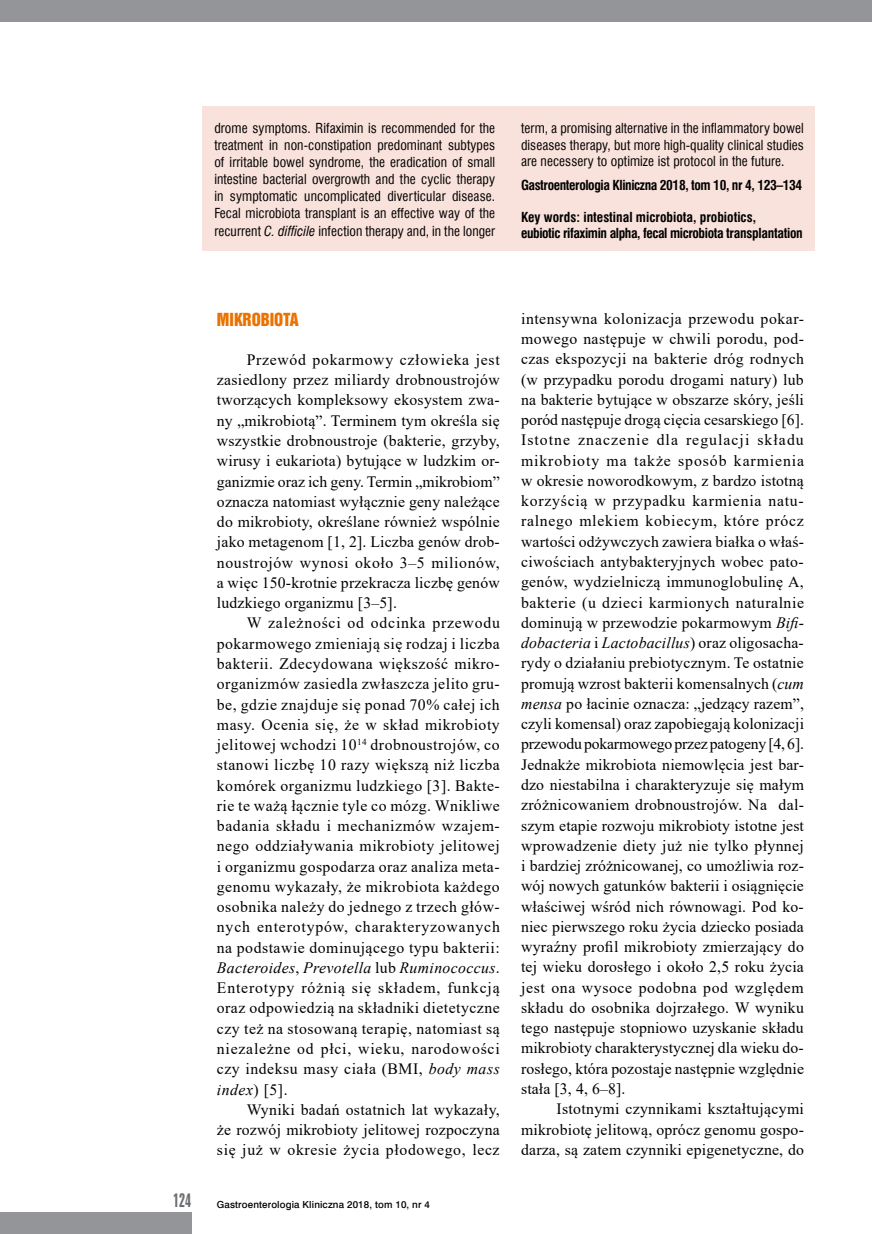
<style>
.page{position:relative;width:872px;height:1234px;background:#fff}
.page>*{position:absolute;margin:0;border:0;box-sizing:border-box;transform-origin:0 0}
.t1{font:18px "Swis 924 EU";color:#6d6e71}
.t2{font:16.5px "Swis 921 EU";color:#ea7200}
.t3{font:15.75px/20.2px "Times New Roman";letter-spacing:.01em;color:#000;text-align:justify}
.t4{font:13.5px/17.1px "Swis 721 Cn EU";letter-spacing:.005em;color:#000;text-align:justify}
.t5{font:700 13.5px/16.4px "Swis 721 Cn EU";letter-spacing:-.03em;color:#000}
.t6{font:9.75px "Swis 721 Md EU";letter-spacing:.015em;color:#000}
.s1{font-style:italic}
</style>
<div class="page">
<div style="left:0;top:0;width:872px;height:21px;background:#939598"></div>
<div style="left:0;top:1212px;width:191px;height:21px;background:#939598"></div>
<div style="left:202px;top:106px;width:612px;height:145px;background:#f9e2db"></div>
<p class="t4" style="left:214px;top:119px;width:282px">drome symptoms. Rifaximin is recommended for the treatment in non-constipation predominant subtypes of irritable bowel syndrome, the eradication of small intestine bacterial overgrowth and the cyclic therapy in symptomatic uncomplicated diverticular disease.<br>Fecal microbiota transplant is an effective way of the recurrent <span class="s1">C. difficile</span> infection therapy and, in the longer</p>
<p class="t4" style="left:521px;top:119px;width:284px;line-height:16.6px">term, a promising alternative in the inflammatory bowel diseases therapy, but more high-quality clinical studies are necessery to optimize ist protocol in the future.</p>
<p class="t5" style="left:521px;top:177px;width:283px">Gastroenterologia Kliniczna 2018, tom 10, nr 4, 123–134</p>
<p class="t5" style="left:521px;top:209px;width:283px">Key words: intestinal microbiota, probiotics,<br>eubiotic rifaximin alpha, fecal microbiota transplantation</p>
<p class="t2" style="left:217px;top:308px;width:83px">MIKROBIOTA</p>
<p class="t3" style="left:217px;top:349px;width:284px;text-indent:30px">Przewód pokarmowy człowieka jest zasiedlony przez miliardy drobnoustrojów tworzących kompleksowy ekosystem zwa&shy;ny „mikrobiotą”. Terminem tym określa się wszystkie drobnoustroje (bakterie, grzyby, wirusy i eukariota) bytujące w ludzkim or&shy;ganizmie oraz ich geny. Termin „mikrobiom” oznacza natomiast wyłącznie geny należące do mikrobioty, określane również wspólnie jako metagenom [1, 2]. Liczba genów drob&shy;noustrojów wynosi około 3–5 milionów, a więc 150-krotnie przekracza liczbę genów ludzkiego organizmu [3–5].</p>
<p class="t3" style="left:217px;top:612px;width:284px;text-indent:30px">W zależności od odcinka przewodu pokarmowego zmieniają się rodzaj i liczba bakterii. Zdecydowana większość mikro&shy;organizmów zasiedla zwłaszcza jelito gru&shy;be, gdzie znajduje się ponad 70% całej ich masy. Ocenia się, że w skład mikrobioty jelitowej wchodzi 10<sup>14</sup> drobnoustrojów, co stanowi liczbę 10 razy większą niż liczba komórek organizmu ludzkiego [3]. Bakte&shy;rie te ważą łącznie tyle co mózg. Wnikliwe badania składu i mechanizmów wzajem&shy;nego oddziaływania mikrobioty jelitowej i organizmu gospodarza oraz analiza meta&shy;genomu wykazały, że mikrobiota każdego osobnika należy do jednego z trzech głów&shy;nych enterotypów, charakteryzowanych na podstawie dominującego typu bakterii:<br><span class="s1">Bacteroides</span>, <span class="s1">Prevotella</span> lub <span class="s1">Ruminococcus</span>.<br>Enterotypy różnią się składem, funkcją oraz odpowiedzią na składniki dietetyczne czy też na stosowaną terapię, natomiast są niezależne od płci, wieku, narodowości czy indeksu masy ciała (BMI, <span class="s1">body mass index</span>) [5].</p>
<p class="t3" style="left:217px;top:1098px;width:284px;text-indent:30px">Wyniki badań ostatnich lat wykazały, że rozwój mikrobioty jelitowej rozpoczyna się już w okresie życia płodowego, lecz</p>
<p class="t1" style="left:173px;top:1188px;width:20px">124</p>
<p class="t6" style="left:217px;top:1198px;width:215px">Gastroenterologia Kliniczna 2018, tom 10, nr 4</p>
<p class="t3" style="left:521px;top:308px;width:284px">intensywna kolonizacja przewodu pokar&shy;mowego następuje w chwili porodu, pod&shy;czas ekspozycji na bakterie dróg rodnych (w przypadku porodu drogami natury) lub na bakterie bytujące w obszarze skóry, jeśli poród następuje drogą cięcia cesarskiego [6].<br>Istotne znaczenie dla regulacji składu mikrobioty ma także sposób karmienia w okresie noworodkowym, z bardzo istotną korzyścią w przypadku karmienia natu&shy;ralnego mlekiem kobiecym, które prócz wartości odżywczych zawiera białka o właś&shy;ciwościach antybakteryjnych wobec pato&shy;genów, wydzielniczą immunoglobulinę A, bakterie (u dzieci karmionych naturalnie dominują w przewodzie pokarmowym <span class="s1">Bifi&shy;dobacteria</span> i <span class="s1">Lactobacillus</span>) oraz oligosacha&shy;rydy o działaniu prebiotycznym. Te ostatnie promują wzrost bakterii komensalnych (<span class="s1">cum mensa</span> po łacinie oznacza: „jedzący razem”, czyli komensal) oraz zapobiegają kolonizacji przewodu pokarmowego przez patogeny [4, 6].<br>Jednakże mikrobiota niemowlęcia jest bar&shy;dzo niestabilna i charakteryzuje się małym zróżnicowaniem drobnoustrojów. Na dal&shy;szym etapie rozwoju mikrobioty istotne jest wprowadzenie diety już nie tylko płynnej i bardziej zróżnicowanej, co umożliwia roz&shy;wój nowych gatunków bakterii i osiągnięcie właściwej wśród nich równowagi. Pod ko&shy;niec pierwszego roku życia dziecko posiada wyraźny profil mikrobioty zmierzający do tej wieku dorosłego i około 2,5 roku życia jest ona wysoce podobna pod względem składu do osobnika dojrzałego. W wyniku tego następuje stopniowo uzyskanie składu mikrobioty charakterystycznej dla wieku do&shy;rosłego, która pozostaje następnie względnie stała [3, 4, 6–8].</p>
<p class="t3" style="left:521px;top:1098px;width:284px;text-indent:35px">Istotnymi czynnikami kształtującymi mikrobiotę jelitową, oprócz genomu gospo&shy;darza, są zatem czynniki epigenetyczne, do</p>
</div>
